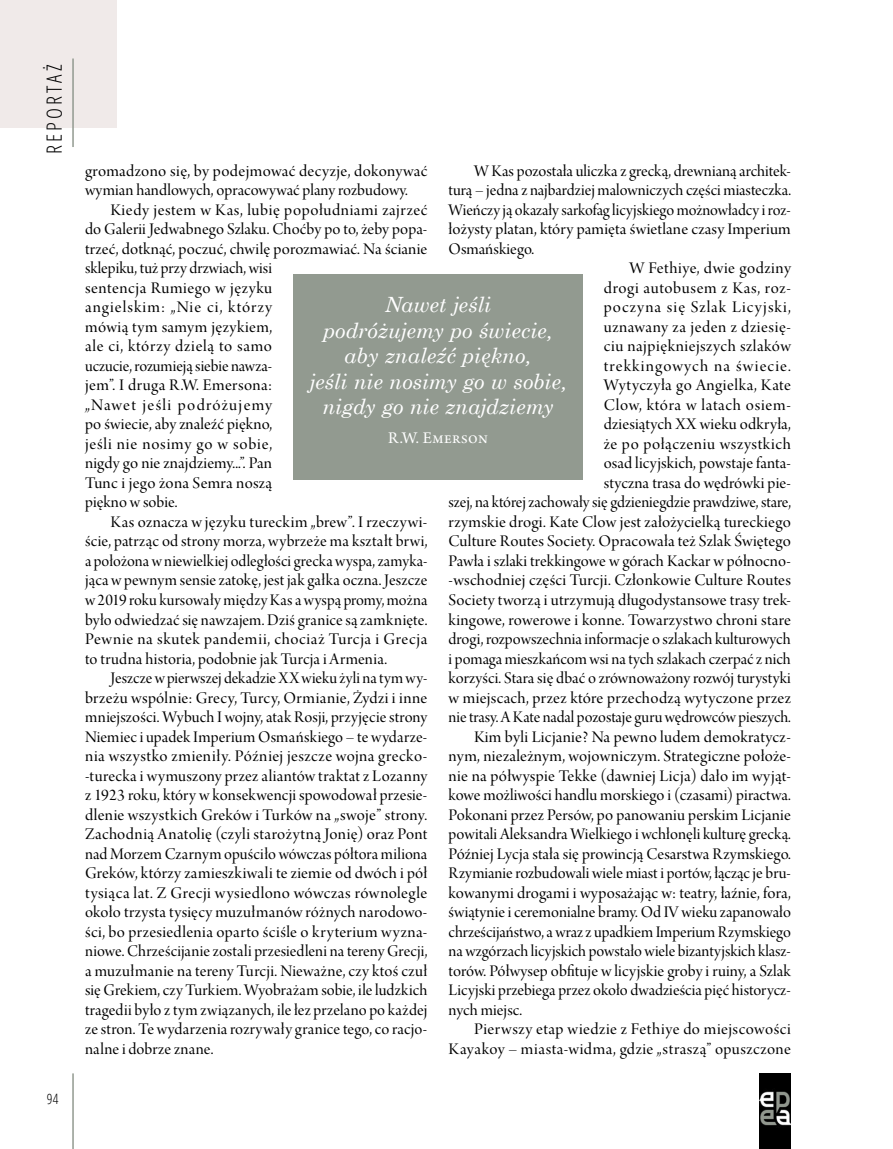
<style>
.page{position:relative;width:893px;height:1149px;background:#fff}
.page>*{position:absolute;margin:0;border:0;box-sizing:border-box;transform-origin:0 0}
.wypowiedz{font:italic 21px/25.5px "Century Schoolbook";letter-spacing:-.005em;color:#fff;text-align:center}
.naglowek{font:300 condensed 21px "Open Sans";letter-spacing:.15em;color:#000}
.tekst_lity-wciecie{font:17.25px/19.5px "Arno Pro Display";letter-spacing:.01em;color:#000;text-align:justify}
.autor_bio{font:17.25px "Arno Pro Subhead";letter-spacing:.025em;color:#fff}
.t1{font:300 condensed 14.25px "Open Sans";color:#000}
</style>
<div class="page">
<div style="left:0;top:0;width:117px;height:128px;background:#f0eae9"></div>
<hr style="left:72px;top:1072px;width:2px;height:76px;background:#929a90">
<hr style="left:72px;top:58px;width:2px;height:89px;background:#929a90">
<img style="left:759px;top:1073px;width:32px;height:75px">
<div style="left:293px;top:273px;width:290px;height:206px;background:#929a90"></div>
<p class="naglowek" style="left:40px;top:154px;width:91px;rotate:-90deg">REPORTAŻ</p>
<p class="t1" style="left:47px;top:1088px;width:13px">94</p>
<p class="tekst_lity-wciecie" style="left:85px;top:162px;width:344px">gromadzono się, by podejmować decyzje, dokonywać wymian handlowych, opracowywać plany rozbudowy.</p>
<p class="tekst_lity-wciecie" style="left:85px;top:201px;width:344px;text-align:left;text-indent:26px">Kiedy jestem w Kas, lubię popołudniami zajrzeć do Galerii Jedwabnego Szlaku. Choćby po to, żeby popa&shy;trzeć, dotknąć, poczuć, chwilę porozmawiać. Na ścianie sklepiku, tuż przy drzwiach, wisi<br>sentencja Rumiego w języku<br>angielskim: „Nie ci, którzy<br>mówią tym samym językiem,<br>ale ci, którzy dzielą to samo<br>uczucie, rozumieją siebie nawza-<br>jem”. I druga R.W. Emersona:<br>„Nawet jeśli podróżujemy<br>po świecie, aby znaleźć piękno,<br>jeśli nie nosimy go w sobie,<br>nigdy go nie znajdziemy...”. Pan<br>Tunc i jego żona Semra noszą<br>piękno w sobie.</p>
<p class="tekst_lity-wciecie" style="left:85px;top:513px;width:344px;text-indent:26px">Kas oznacza w języku tureckim „brew”. I rzeczywi&shy;ście, patrząc od strony morza, wybrzeże ma kształt brwi, a położona w niewielkiej odległości grecka wyspa, zamyka&shy;jąca w pewnym sensie zatokę, jest jak gałka oczna. Jeszcze w 2019 roku kursowały między Kas a wyspą promy, można było odwiedzać się nawzajem. Dziś granice są zamknięte.<br>Pewnie na skutek pandemii, chociaż Turcja i Grecja to trudna historia, podobnie jak Turcja i Armenia.</p>
<p class="tekst_lity-wciecie" style="left:85px;top:669px;width:344px;text-indent:26px">Jeszcze w pierwszej dekadzie XX wieku żyli na tym wy&shy;brzeżu wspólnie: Grecy, Turcy, Ormianie, Żydzi i inne mniejszości. Wybuch I wojny, atak Rosji, przyjęcie strony Niemiec i upadek Imperium Osmańskiego – te wydarze&shy;nia wszystko zmieniły. Później jeszcze wojna grecko--turecka i wymuszony przez aliantów traktat z Lozanny z 1923 roku, który w konsekwencji spowodował przesie&shy;dlenie wszystkich Greków i Turków na „swoje” strony.<br>Zachodnią Anatolię (czyli starożytną Jonię) oraz Pont nad Morzem Czarnym opuściło wówczas półtora miliona Greków, którzy zamieszkiwali te ziemie od dwóch i pół tysiąca lat. Z Grecji wysiedlono wówczas równolegle około trzysta tysięcy muzułmanów różnych narodowo&shy;ści, bo przesiedlenia oparto ściśle o kryterium wyzna&shy;niowe. Chrześcijanie zostali przesiedleni na tereny Grecji, a muzułmanie na tereny Turcji. Nieważne, czy ktoś czuł się Grekiem, czy Turkiem. Wyobrażam sobie, ile ludzkich tragedii było z tym związanych, ile łez przelano po każdej ze stron. Te wydarzenia rozrywały granice tego, co racjo&shy;nalne i dobrze znane.</p>
<p class="tekst_lity-wciecie" style="left:449px;top:162px;width:344px;text-indent:26px">W Kas pozostała uliczka z grecką, drewnianą architek&shy;turą – jedna z najbardziej malowniczych części miasteczka.<br>Wieńczy ją okazały sarkofag licyjskiego możnowładcy i roz&shy;łożysty platan, który pamięta świetlane czasy Imperium Osmańskiego.</p>
<p class="tekst_lity-wciecie" style="left:449px;top:259px;width:344px;text-align:right">W Fethiye, dwie godziny<br>drogi autobusem z Kas, roz-<br>poczyna się Szlak Licyjski,<br>uznawany za jeden z dziesię-<br>ciu najpiękniejszych szlaków<br>trekkingowych na świecie.<br>Wytyczyła go Angielka, Kate<br>Clow, która w latach osiem-<br>dziesiątych XX wieku odkryła,<br>że po połączeniu wszystkich<br>osad licyjskich, powstaje fanta-<br>styczna trasa do wędrówki pie-<br>szej, na której zachowały się gdzieniegdzie prawdziwe, stare, rzymskie drogi. Kate Clow jest założycielką tureckiego Culture Routes Society. Opracowała też Szlak Świętego Pawła i szlaki trekkingowe w górach Kackar w północno--wschodniej części Turcji. Członkowie Culture Routes Society tworzą i utrzymują długodystansowe trasy trek&shy;kingowe, rowerowe i konne. Towarzystwo chroni stare drogi, rozpowszechnia informacje o szlakach kulturowych i pomaga mieszkańcom wsi na tych szlakach czerpać z nich korzyści. Stara się dbać o zrównoważony rozwój turystyki w miejscach, przez które przechodzą wytyczone przez nie trasy. A Kate nadal pozostaje guru wędrowców pieszych.</p>
<p class="tekst_lity-wciecie" style="left:449px;top:727px;width:344px;text-indent:26px">Kim byli Licjanie? Na pewno ludem demokratycz&shy;nym, niezależnym, wojowniczym. Strategiczne położe&shy;nie na półwyspie Tekke (dawniej Licja) dało im wyjąt&shy;kowe możliwości handlu morskiego i (czasami) piractwa.<br>Pokonani przez Persów, po panowaniu perskim Licjanie powitali Aleksandra Wielkiego i wchłonęli kulturę grecką.<br>Później Lycja stała się prowincją Cesarstwa Rzymskiego.<br>Rzymianie rozbudowali wiele miast i portów, łącząc je bru&shy;kowanymi drogami i wyposażając w: teatry, łaźnie, fora, świątynie i ceremonialne bramy. Od IV wieku zapanowało chrześcijaństwo, a wraz z upadkiem Imperium Rzymskiego na wzgórzach licyjskich powstało wiele bizantyjskich klasz&shy;torów. Półwysep obfituje w licyjskie groby i ruiny, a Szlak Licyjski przebiega przez około dwadzieścia pięć historycz&shy;nych miejsc.</p>
<p class="tekst_lity-wciecie" style="left:449px;top:1020px;width:344px;text-align:right">Pierwszy etap wiedzie z Fethiye do miejscowości<br>Kayakoy – miasta-widma, gdzie „straszą” opuszczone</p>
<p class="wypowiedz" style="left:309px;top:291px;width:259px">Nawet jeśli<br>podróżujemy po świecie, aby znaleźć piękno,<br>jeśli nie nosimy go w sobie, nigdy go nie znajdziemy</p>
<p class="autor_bio" style="left:388px;top:428px;width:101px">R.W. Emerson</p>
</div>
